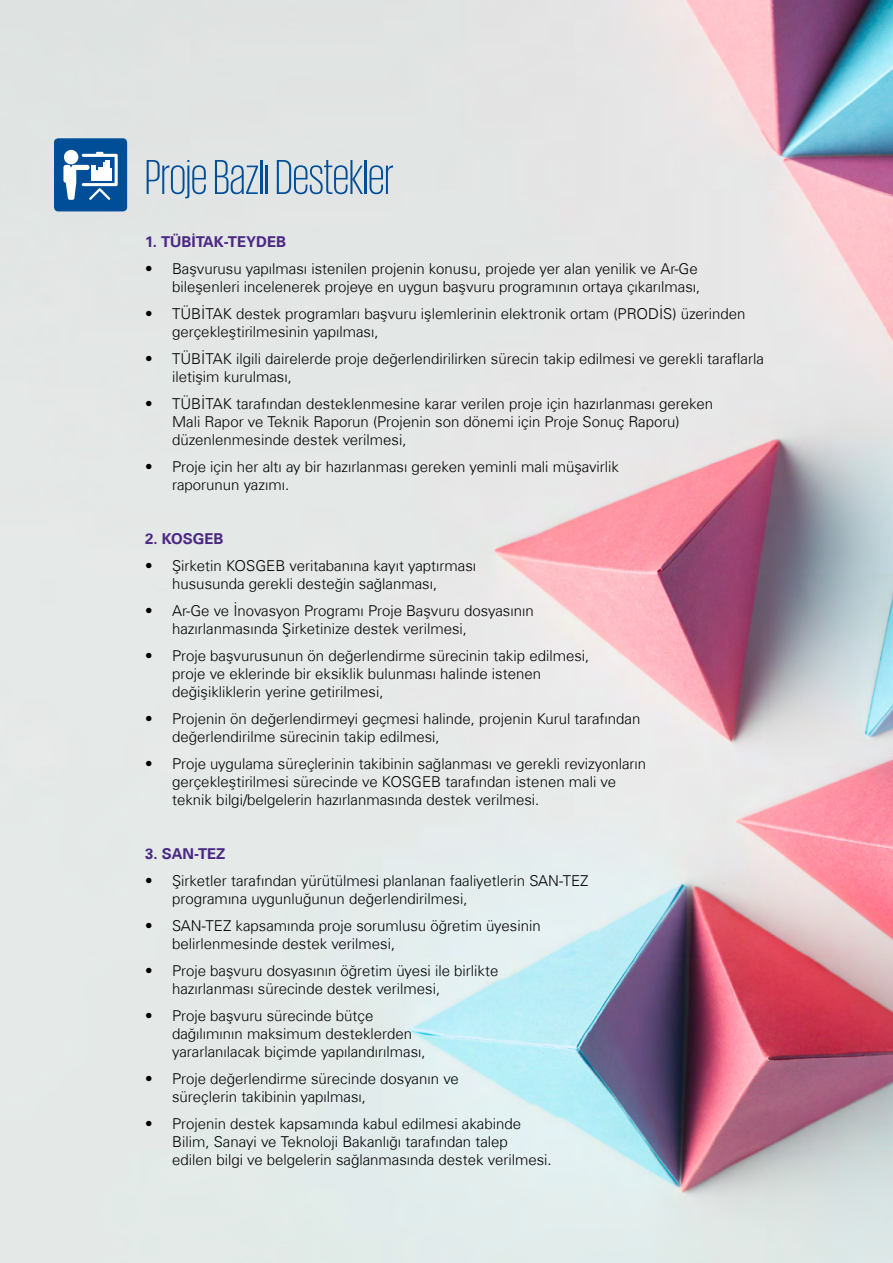
<style>
.page{position:relative;width:893px;height:1263px;background:#fff}
.page>*{position:absolute;margin:0;border:0;box-sizing:border-box;transform-origin:0 0}
.t1{font:300 50.1px "KPMG";color:#004e98}
.t2{font:300 15px/18px "Universfor KPMG";color:#000}
.t3{font:700 15px "Universfor KPMG";color:#4b2884}
</style>
<div class="page">
<img style="left:0;top:0;width:893px;height:1263px">
<div style="left:54px;top:138px;width:73px;height:73px;background:#004e98;border-radius:4px"></div>
<div style="left:64px;top:150px;width:14px;height:14px;background:#fff;border-radius:50%"></div>
<svg style="left:63px;top:152px;width:55px;height:48px"></svg>
<h1 class="t1" style="left:145px;top:153px;width:250px">Proje Bazlı Destekler</h1>
<p class="t3" style="left:145px;top:233px;width:142px">1. TÜBİTAK-TEYDEB</p>
<p class="t2" style="left:145px;top:260px;width:557px;text-align:right">• Başvurusu yapılması istenilen projenin konusu, projede yer alan yenilik ve Ar-Ge bileşenleri incelenerek projeye en uygun başvuru programının ortaya çıkarılması,</p>
<p class="t2" style="left:172px;top:305px;width:575px;text-indent:-27px">• TÜBİTAK destek programları başvuru işlemlerinin elektronik ortam (PRODİS) üzerinden gerçekleştirilmesinin yapılması,</p>
<p class="t2" style="left:172px;top:350px;width:593px;text-indent:-27px">• TÜBİTAK ilgili dairelerde proje değerlendirilirken sürecin takip edilmesi ve gerekli taraflarla iletişim kurulması,</p>
<p class="t2" style="left:172px;top:395px;width:542px;text-indent:-27px">• TÜBİTAK tarafından desteklenmesine karar verilen proje için hazırlanması gereken<br>Mali Rapor ve Teknik Raporun (Projenin son dönemi için Proje Sonuç Raporu) düzenlenmesinde destek verilmesi,</p>
<p class="t2" style="left:172px;top:458px;width:448px;text-indent:-27px">• Proje için her altı ay bir hazırlanması gereken yeminli mali müşavirlik raporunun yazımı.</p>
<p class="t3" style="left:145px;top:530px;width:80px">2. KOSGEB</p>
<p class="t2" style="left:172px;top:557px;width:306px;text-indent:-27px">• Şirketin KOSGEB veritabanına kayıt yaptırması hususunda gerekli desteğin sağlanması,</p>
<p class="t2" style="left:172px;top:602px;width:363px;text-indent:-27px">• Ar-Ge ve İnovasyon Programı Proje Başvuru dosyasının hazırlanmasında Şirketinize destek verilmesi,</p>
<p class="t2" style="left:172px;top:647px;width:419px;text-indent:-27px">• Proje başvurusunun ön değerlendirme sürecinin takip edilmesi, proje ve eklerinde bir eksiklik bulunması halinde istenen değişikliklerin yerine getirilmesi,</p>
<p class="t2" style="left:172px;top:710px;width:470px;text-indent:-27px">• Projenin ön değerlendirmeyi geçmesi halinde, projenin Kurul tarafından değerlendirilme sürecinin takip edilmesi,</p>
<p class="t2" style="left:172px;top:755px;width:476px;text-indent:-27px">• Proje uygulama süreçlerinin takibinin sağlanması ve gerekli revizyonların gerçekleştirilmesi sürecinde ve KOSGEB tarafından istenen mali ve teknik bilgi/belgelerin hazırlanmasında destek verilmesi.</p>
<p class="t3" style="left:145px;top:845px;width:82px">3. SAN-TEZ</p>
<p class="t2" style="left:172px;top:872px;width:418px;text-indent:-27px">• Şirketler tarafından yürütülmesi planlanan faaliyetlerin SAN-TEZ programına uygunluğunun değerlendirilmesi,</p>
<p class="t2" style="left:172px;top:917px;width:370px;text-indent:-27px">• SAN-TEZ kapsamında proje sorumlusu öğretim üyesinin belirlenmesinde destek verilmesi,</p>
<p class="t2" style="left:172px;top:962px;width:328px;text-indent:-27px">• Proje başvuru dosyasının öğretim üyesi ile birlikte hazırlanması sürecinde destek verilmesi,</p>
<p class="t2" style="left:172px;top:1007px;width:255px;text-indent:-27px">• Proje başvuru sürecinde bütçe dağılımının maksimum desteklerden yararlanılacak biçimde yapılandırılması,</p>
<p class="t2" style="left:172px;top:1070px;width:288px;text-indent:-27px">• Proje değerlendirme sürecinde dosyanın ve süreçlerin takibinin yapılması,</p>
<p class="t2" style="left:172px;top:1115px;width:381px;text-indent:-27px">• Projenin destek kapsamında kabul edilmesi akabinde<br>Bilim, Sanayi ve Teknoloji Bakanlığı tarafından talep edilen bilgi ve belgelerin sağlanmasında destek verilmesi.</p>
</div>
